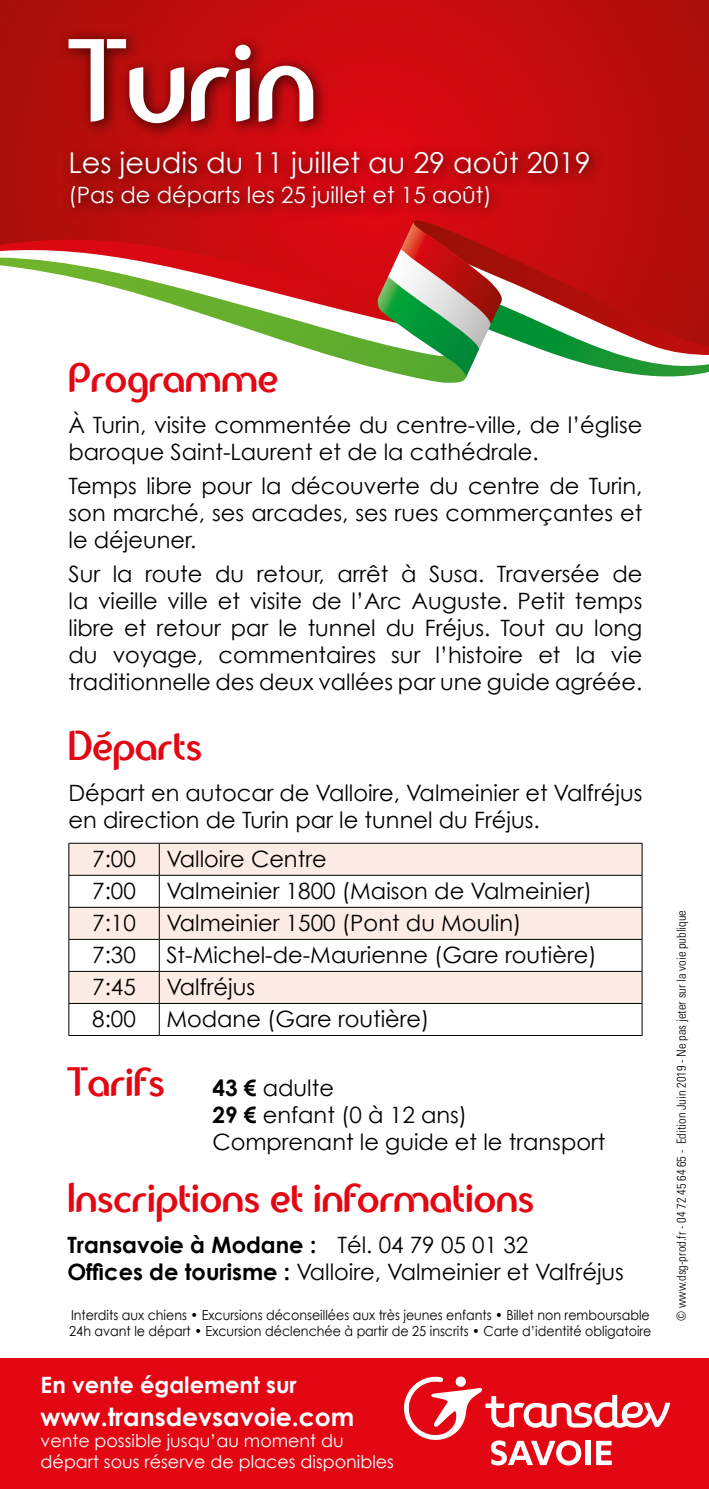
<style>
.page{position:relative;width:709px;height:1489px;background:#fff}
.page>*{position:absolute;margin:0;border:0;box-sizing:border-box;transform-origin:0 0}
.t1{font:113.25px "Balkeno";color:#fff}
.t2{font:40px "Balkeno";color:#e30613}
.t3{font:28.75px "Century Gothic";color:#fff}
.t4{font:700 25px "Century Gothic";color:#fff}
.t5{font:22.5px/27px "Century Gothic";color:#000}
.t6{font:22.5px "Century Gothic";color:#fff}
.t7{font:700 22.5px "Century Gothic";color:#fff}
.t8{font:17.5px/21px "Century Gothic";color:#fff}
.t9{font:13.75px/16.5px "Century Gothic";color:#000;scale:.92 1}
.t10{font:300 condensed 12.5px "Univers";color:#000}
.s1{font-family:"Century Gothic";font-weight:700;font-size:22.5px;color:#000}
.s2{font-family:"Century Gothic";font-size:22.5px;color:#000}
.s3{font-weight:700}
</style>
<div class="page">
<svg style="left:0;top:0;width:709px;height:220px"></svg>
<svg style="left:0;top:220px;width:709px;height:163px"></svg>
<div style="left:58px;top:28px;width:271px;height:112px;background:#000;opacity:.75"></div>
<div style="left:60px;top:141px;width:544px;height:81px;background:#000;opacity:.75"></div>
<svg style="left:69px;top:843px;width:572px;height:159px;fill:#fdece5"></svg>
<hr style="left:69px;top:842px;width:90px;height:1px;background:#000">
<hr style="left:68px;top:843px;width:1px;height:32px;background:#000">
<hr style="left:159px;top:842px;width:483px;height:1px;background:#000">
<hr style="left:159px;top:843px;width:1px;height:32px;background:#000">
<hr style="left:641px;top:843px;width:1px;height:32px;background:#000">
<hr style="left:69px;top:874px;width:90px;height:1px;background:#000">
<hr style="left:68px;top:875px;width:1px;height:32px;background:#000">
<hr style="left:159px;top:874px;width:483px;height:1px;background:#000">
<hr style="left:159px;top:875px;width:1px;height:32px;background:#000">
<hr style="left:641px;top:875px;width:1px;height:32px;background:#000">
<hr style="left:69px;top:906px;width:90px;height:1px;background:#000">
<hr style="left:68px;top:907px;width:1px;height:32px;background:#000">
<hr style="left:159px;top:906px;width:483px;height:1px;background:#000">
<hr style="left:159px;top:907px;width:1px;height:32px;background:#000">
<hr style="left:641px;top:907px;width:1px;height:32px;background:#000">
<hr style="left:69px;top:938px;width:90px;height:1px;background:#000">
<hr style="left:68px;top:939px;width:1px;height:32px;background:#000">
<hr style="left:159px;top:938px;width:483px;height:1px;background:#000">
<hr style="left:159px;top:939px;width:1px;height:32px;background:#000">
<hr style="left:641px;top:939px;width:1px;height:32px;background:#000">
<hr style="left:69px;top:970px;width:90px;height:1px;background:#000">
<hr style="left:68px;top:971px;width:1px;height:32px;background:#000">
<hr style="left:159px;top:970px;width:483px;height:1px;background:#000">
<hr style="left:159px;top:971px;width:1px;height:32px;background:#000">
<hr style="left:641px;top:971px;width:1px;height:32px;background:#000">
<hr style="left:69px;top:1002px;width:90px;height:1px;background:#000">
<hr style="left:68px;top:1003px;width:1px;height:32px;background:#000">
<hr style="left:159px;top:1002px;width:483px;height:1px;background:#000">
<hr style="left:159px;top:1003px;width:1px;height:32px;background:#000">
<hr style="left:641px;top:1003px;width:1px;height:32px;background:#000">
<hr style="left:69px;top:1034px;width:90px;height:1px;background:#000">
<hr style="left:159px;top:1034px;width:483px;height:1px;background:#000">
<div style="left:0;top:1358px;width:709px;height:130px;background:#e30613"></div>
<svg style="left:404px;top:1376px;width:266px;height:89px"></svg>
<h1 class="t1" style="left:69px;top:35px;width:250px">Turin</h1>
<p class="t3" style="left:69px;top:145px;width:523px">Les jeudis du 11 juillet au 29 août 2019</p>
<p class="t6" style="left:69px;top:181px;width:425px">(Pas de départs les 25 juillet et 15 août)</p>
<h2 class="t2" style="left:69px;top:361px;width:211px">Programme</h2>
<p class="t5" style="left:69px;top:411px;width:575px">À Turin, visite commentée du centre-ville, de l’église baroque Saint-Laurent et de la cathédrale.</p>
<p class="t5" style="left:69px;top:472px;width:575px;text-align:justify">Temps libre pour la découverte du centre de Turin, son marché, ses arcades, ses rues commerçantes et le déjeuner.</p>
<p class="t5" style="left:69px;top:560px;width:575px;text-align:justify">Sur la route du retour, arrêt à Susa. Traversée de la vieille ville et visite de l’Arc Auguste. Petit temps libre et retour par le tunnel du Fréjus. Tout au long du voyage, commentaires sur l’histoire et la vie traditionnelle des deux vallées par une guide agréée.</p>
<h2 class="t2" style="left:69px;top:729px;width:135px">Départs</h2>
<p class="t5" style="left:69px;top:779px;width:575px">Départ en autocar de Valloire, Valmeinier et Valfréjus en direction de Turin par le tunnel du Fréjus.</p>
<p class="t5" style="left:92px;top:845px;width:45px">7:00</p>
<p class="t5" style="left:166px;top:845px;width:162px">Valloire Centre</p>
<p class="t5" style="left:92px;top:877px;width:45px">7:00</p>
<p class="t5" style="left:166px;top:877px;width:427px">Valmeinier 1800 (Maison de Valmeinier)</p>
<p class="t5" style="left:92px;top:909px;width:45px">7:10</p>
<p class="t5" style="left:166px;top:909px;width:356px">Valmeinier 1500 (Pont du Moulin)</p>
<p class="t5" style="left:92px;top:941px;width:45px">7:30</p>
<p class="t5" style="left:166px;top:941px;width:432px">St-Michel-de-Maurienne (Gare routière)</p>
<p class="t5" style="left:92px;top:973px;width:45px">7:45</p>
<p class="t5" style="left:166px;top:973px;width:90px">Valfréjus</p>
<p class="t5" style="left:92px;top:1005px;width:45px">8:00</p>
<p class="t5" style="left:166px;top:1005px;width:265px">Modane (Gare routière)</p>
<h2 class="t2" style="left:67px;top:1064px;width:268px">Tarifs <span class="s1">43 €</span> <span class="s2">adulte</span></h2>
<p class="t5" style="left:212px;top:1100px;width:394px"><span class="s3">29 €</span> enfant (0 à 12 ans)<br>Comprenant le guide et le transport</p>
<h2 class="t2" style="left:67px;top:1180px;width:468px">Inscriptions et informations</h2>
<p class="t5" style="left:67px;top:1230px;width:558px"><span class="s3">Transavoie à Modane :</span> Tél. 04 79 05 01 32<br><span class="s3">Offices de tourisme :</span> Valloire, Valmeinier et Valfréjus</p>
<p class="t9" style="left:69px;top:1306px;width:634px">Interdits aux chiens • Excursions déconseillées aux très jeunes enfants • Billet non remboursable<br>24h avant le départ • Excursion déclenchée à partir de 25 inscrits • Carte d’identité obligatoire</p>
<p class="t7" style="left:41px;top:1370px;width:258px">En vente également sur</p>
<p class="t4" style="left:41px;top:1400px;width:315px">www.transdevsavoie.com</p>
<p class="t8" style="left:41px;top:1429px;width:355px">vente possible jusqu’au moment du départ sous réserve de places disponibles</p>
<p class="t10" style="left:674px;top:1320px;width:412px;rotate:-90deg">© www.dsg-prod.fr - 04 72 45 64 65 - Edition Juin 2019 - Ne pas jeter sur la voie publique</p>
</div>
